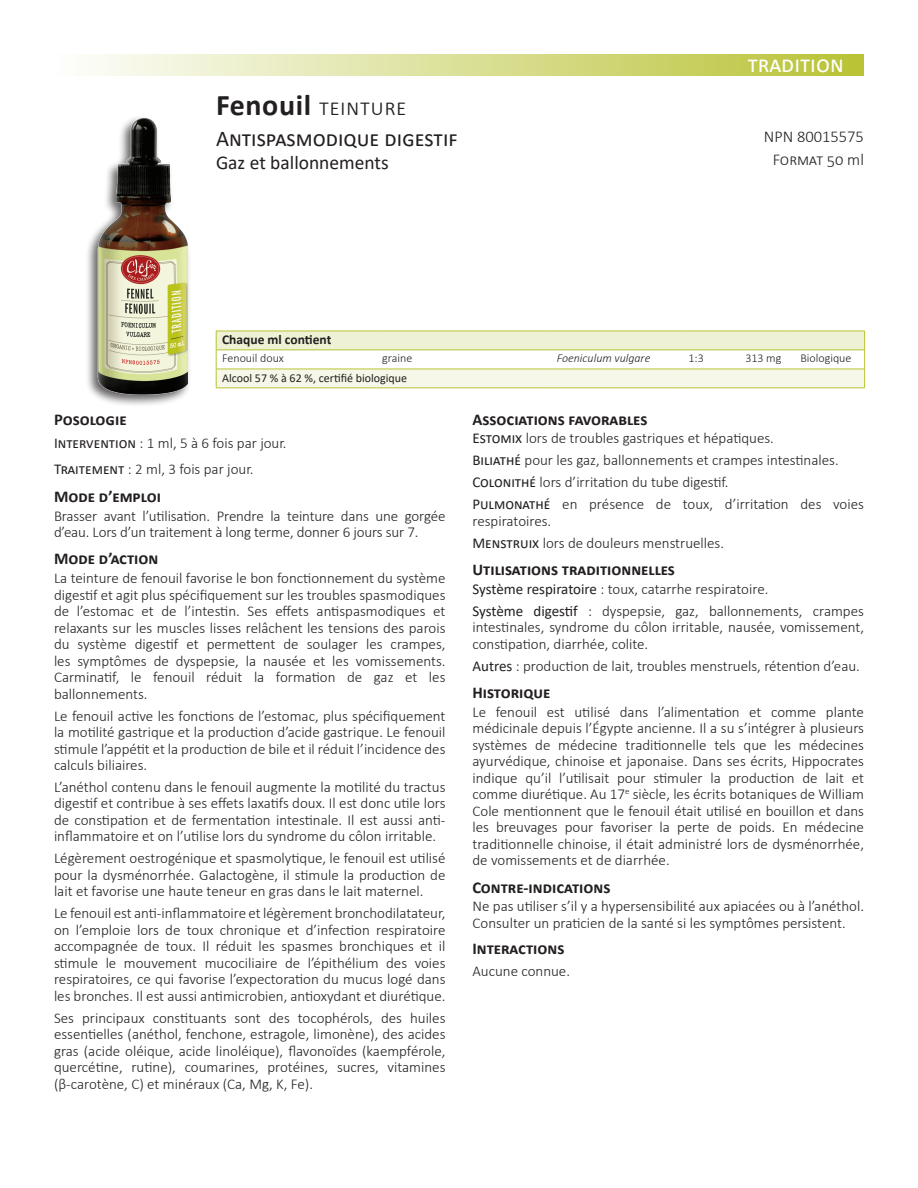
<style>
.page{position:relative;width:918px;height:1188px;background:#fff}
.page>*{position:absolute;margin:0;border:0;box-sizing:border-box;transform-origin:0 0}
.t1{font:300 24px "Calibri";letter-spacing:.02em;color:#231f20}
.t2{font:24px "Calibri";color:#fff}
.t3{font:22.5px "Calibri";color:#231f20}
.t4{font:19.5px "Calibri";color:#231f20}
.t5{font:700 16.5px "Calibri";color:#231f20}
.t6{font:300 16.5px/23.2px "Calibri";color:#231f20;text-align:center}
.t7{font:300 15px/16.5px "Calibri";color:#231f20}
.t8{font:700 13.5px "Calibri";color:#231f20}
.t9{font:300 12px "Calibri";color:#231f20}
.t10{font:12px "Calibri";color:#231f20}
.t11{font:italic 300 12px "Calibri";color:#231f20}
.s1{font-weight:700;font-size:30px}
.s2{font-weight:400}
</style>
<div class="page">
<div style="left:54px;top:54px;width:810px;height:22px;background:linear-gradient(to right,#fefefd,#b9c335)"></div>
<div style="left:85px;top:115px;width:107px;height:293px;background:#231f20;opacity:.7"></div>
<img style="left:85px;top:115px;width:103px;height:286px">
<div style="left:216px;top:331px;width:649px;height:19px;background:#eef1d3"></div>
<div style="left:216px;top:369px;width:649px;height:19px;background:#f6f7e8"></div>
<hr style="left:216px;top:331px;width:160px;height:1px;background:#b9c335">
<hr style="left:376px;top:331px;width:175px;height:1px;background:#b9c335">
<hr style="left:551px;top:331px;width:132px;height:1px;background:#b9c335">
<hr style="left:683px;top:331px;width:46px;height:1px;background:#b9c335">
<hr style="left:729px;top:331px;width:58px;height:1px;background:#b9c335">
<hr style="left:787px;top:331px;width:78px;height:1px;background:#b9c335">
<hr style="left:216px;top:350px;width:160px;height:1px;background:#b9c335">
<hr style="left:376px;top:350px;width:175px;height:1px;background:#b9c335">
<hr style="left:551px;top:350px;width:132px;height:1px;background:#b9c335">
<hr style="left:683px;top:350px;width:46px;height:1px;background:#b9c335">
<hr style="left:729px;top:350px;width:58px;height:1px;background:#b9c335">
<hr style="left:787px;top:350px;width:78px;height:1px;background:#b9c335">
<hr style="left:216px;top:369px;width:160px;height:1px;background:#b9c335">
<hr style="left:376px;top:369px;width:175px;height:1px;background:#b9c335">
<hr style="left:551px;top:369px;width:132px;height:1px;background:#b9c335">
<hr style="left:683px;top:369px;width:46px;height:1px;background:#b9c335">
<hr style="left:729px;top:369px;width:58px;height:1px;background:#b9c335">
<hr style="left:787px;top:369px;width:78px;height:1px;background:#b9c335">
<hr style="left:216px;top:388px;width:160px;height:1px;background:#b9c335">
<hr style="left:376px;top:388px;width:175px;height:1px;background:#b9c335">
<hr style="left:551px;top:388px;width:132px;height:1px;background:#b9c335">
<hr style="left:683px;top:388px;width:46px;height:1px;background:#b9c335">
<hr style="left:729px;top:388px;width:58px;height:1px;background:#b9c335">
<hr style="left:787px;top:388px;width:78px;height:1px;background:#b9c335">
<svg style="left:216px;top:331px;width:1px;height:57px"></svg>
<svg style="left:864px;top:331px;width:1px;height:57px"></svg>
<h1 class="t1" style="left:216px;top:92px;width:192px"><span class="s1">Fenouil</span> teinture</h1>
<h2 class="t3" style="left:216px;top:122px;width:243px">Antispasmodique digestif</h2>
<h3 class="t4" style="left:216px;top:149px;width:174px">Gaz et ballonnements</h3>
<h1 class="t2" style="left:748px;top:47px;width:97px">tradition</h1>
<p class="t6" style="left:764px;top:124px;width:102px">NPN 80015575<br>Format 50 ml</p>
<p class="t8" style="left:222px;top:330px;width:111px">Chaque ml contient</p>
<p class="t9" style="left:222px;top:350px;width:63px">Fenouil doux</p>
<p class="t9" style="left:382px;top:350px;width:31px">graine</p>
<p class="t11" style="left:557px;top:350px;width:95px">Foeniculum vulgare</p>
<p class="t9" style="left:689px;top:350px;width:17px">1:3</p>
<p class="t9" style="left:745px;top:350px;width:38px">313 mg</p>
<p class="t9" style="left:801px;top:350px;width:52px">Biologique</p>
<p class="t10" style="left:222px;top:370px;width:186px">Alcool 57 % à 62 %, certifié biologique</p>
<p class="t5" style="left:54px;top:408px;width:74px">Posologie</p>
<p class="t7" style="left:54px;top:430px;width:234px;line-height:26.4px"><span class="s2">Intervention</span> : 1 ml, 5 à 6 fois par jour.<br><span class="s2">Traitement</span> : 2 ml, 3 fois par jour.</p>
<p class="t5" style="left:54px;top:485px;width:109px">Mode d’emploi</p>
<p class="t7" style="left:54px;top:507px;width:393px">Brasser avant l’utilisation. Prendre la teinture dans une gorgée d’eau. Lors d’un traitement à long terme, donner 6 jours sur 7.</p>
<p class="t5" style="left:54px;top:547px;width:106px">Mode d’action</p>
<p class="t7" style="left:54px;top:570px;width:393px;text-align:justify">La teinture de fenouil favorise le bon fonctionnement du système digestif et agit plus spécifiquement sur les troubles spasmodiques de l’estomac et de l’intestin. Ses effets antispasmodiques et relaxants sur les muscles lisses relâchent les tensions des parois du système digestif et permettent de soulager les crampes, les symptômes de dyspepsie, la nausée et les vomissements.<br>Carminatif, le fenouil réduit la formation de gaz et les ballonnements.</p>
<p class="t7" style="left:54px;top:707px;width:393px;text-align:justify">Le fenouil active les fonctions de l’estomac, plus spécifiquement la motilité gastrique et la production d’acide gastrique. Le fenouil stimule l’appétit et la production de bile et il réduit l’incidence des calculs biliaires.</p>
<p class="t7" style="left:54px;top:779px;width:393px;text-align:justify">L’anéthol contenu dans le fenouil augmente la motilité du tractus digestif et contribue à ses effets laxatifs doux. Il est donc utile lors de constipation et de fermentation intestinale. Il est aussi anti&shy;inflammatoire et on l’utilise lors du syndrome du côlon irritable.</p>
<p class="t7" style="left:54px;top:850px;width:393px;text-align:justify">Légèrement oestrogénique et spasmolytique, le fenouil est utilisé pour la dysménorrhée. Galactogène, il stimule la production de lait et favorise une haute teneur en gras dans le lait maternel.</p>
<p class="t7" style="left:54px;top:905px;width:393px;text-align:justify">Le fenouil est anti-inflammatoire et légèrement bronchodilatateur, on l’emploie lors de toux chronique et d’infection respiratoire accompagnée de toux. Il réduit les spasmes bronchiques et il stimule le mouvement mucociliaire de l’épithélium des voies respiratoires, ce qui favorise l’expectoration du mucus logé dans les bronches. Il est aussi antimicrobien, antioxydant et diurétique.</p>
<p class="t7" style="left:54px;top:1009px;width:393px;text-align:justify">Ses principaux constituants sont des tocophérols, des huiles essentielles (anéthol, fenchone, estragole, limonène), des acides gras (acide oléique, acide linoléique), flavonoïdes (kaempférole, quercétine, rutine), coumarines, protéines, sucres, vitamines (β-carotène, C) et minéraux (Ca, Mg, K, Fe).</p>
<p class="t5" style="left:472px;top:408px;width:177px">Associations favorables</p>
<p class="t7" style="left:472px;top:427px;width:393px;line-height:21.9px"><span class="s2">Estomix</span> lors de troubles gastriques et hépatiques.<br><span class="s2">Biliathé</span> pour les gaz, ballonnements et crampes intestinales.<br><span class="s2">Colonithé</span> lors d’irritation du tube digestif.<br><span class="s2">Pulmonathé</span> en présence de toux, d’irritation des voies</p>
<p class="t7" style="left:472px;top:510px;width:253px;line-height:21.9px">respiratoires.<br><span class="s2">Menstruix</span> lors de douleurs menstruelles.</p>
<p class="t5" style="left:472px;top:558px;width:204px">Utilisations traditionnelles</p>
<p class="t7" style="left:472px;top:578px;width:393px;line-height:21.9px"><span class="s2">Système respiratoire</span> : toux, catarrhe respiratoire.<br><span class="s2">Système digestif</span> : dyspepsie, gaz, ballonnements, crampes</p>
<p class="t7" style="left:472px;top:619px;width:393px">intestinales, syndrome du côlon irritable, nausée, vomissement, constipation, diarrhée, colite.</p>
<p class="t7" style="left:472px;top:657px;width:389px"><span class="s2">Autres</span> : production de lait, troubles menstruels, rétention d’eau.</p>
<p class="t5" style="left:472px;top:681px;width:80px">Historique</p>
<p class="t7" style="left:472px;top:703px;width:393px;text-align:justify">Le fenouil est utilisé dans l’alimentation et comme plante médicinale depuis l’Égypte ancienne. Il a su s’intégrer à plusieurs systèmes de médecine traditionnelle tels que les médecines ayurvédique, chinoise et japonaise. Dans ses écrits, Hippocrates indique qu’il l’utilisait pour stimuler la production de lait et comme diurétique. Au 17<sup>e</sup> siècle, les écrits botaniques de William Cole mentionnent que le fenouil était utilisé en bouillon et dans les breuvages pour favoriser la perte de poids. En médecine traditionnelle chinoise, il était administré lors de dysménorrhée, de vomissements et de diarrhée.</p>
<p class="t5" style="left:472px;top:875px;width:139px">Contre-indications</p>
<p class="t7" style="left:472px;top:898px;width:393px">Ne pas utiliser s’il y a hypersensibilité aux apiacées ou à l’anéthol.<br>Consulter un praticien de la santé si les symptômes persistent.</p>
<p class="t5" style="left:472px;top:937px;width:93px">Interactions</p>
<p class="t7" style="left:472px;top:963px;width:99px">Aucune connue.</p>
</div>
